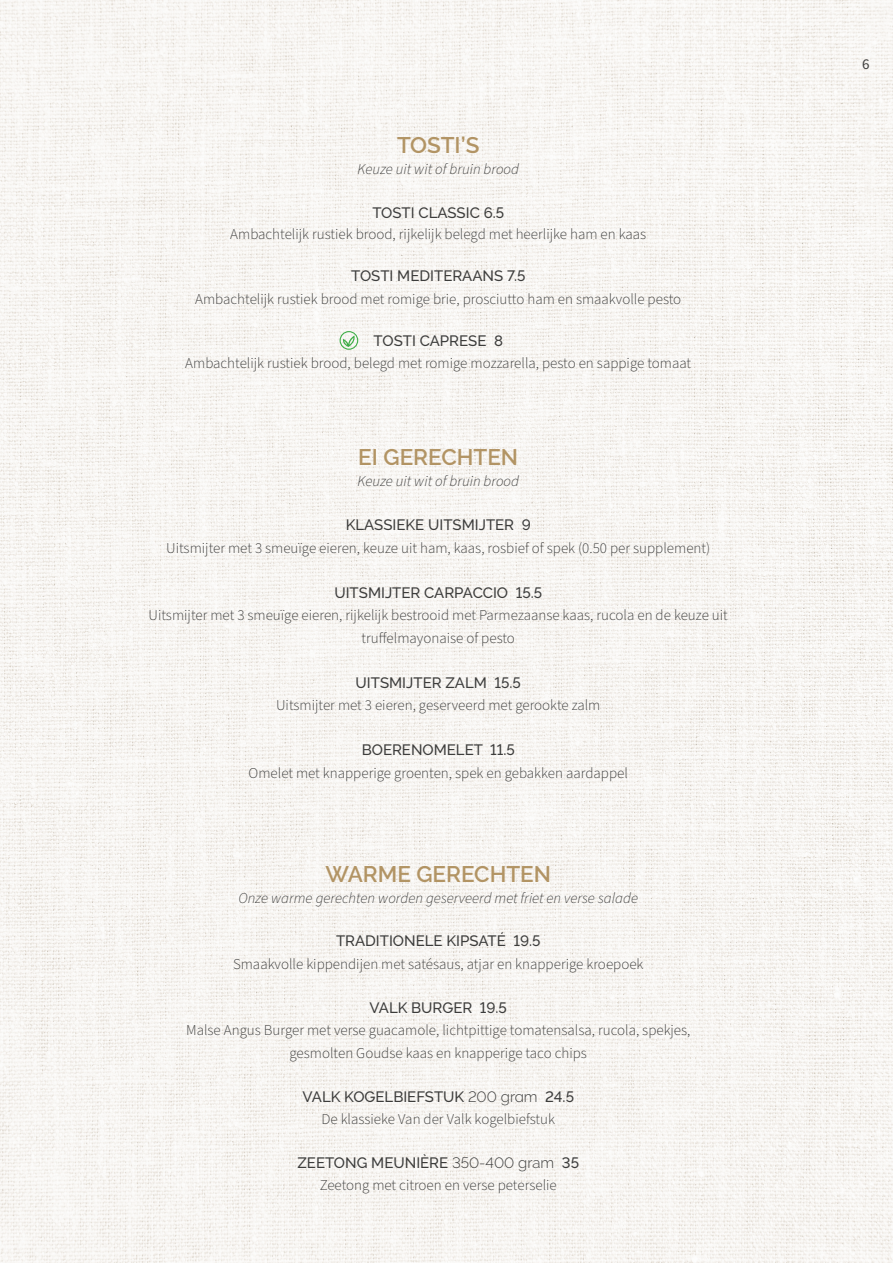
<style>
.page{position:relative;width:893px;height:1263px;background:#fff}
.page>*{position:absolute;margin:0;border:0;box-sizing:border-box;transform-origin:0 0}
.body{font:600 22.5px "Raleway";color:#b29464}
.body-2{font:300 15px "Source Sans Pro";color:#3d3d3c}
.body-3{font:500 15px "Raleway";color:#3d3d3c}
.t1{font:italic 300 15px "Source Sans Pro";color:#3d3d3c}
.t2{font:15px "Source Sans Pro";color:#3d3d3c}
.s1{font-weight:300}
</style>
<div class="page">
<img style="left:0;top:0;width:893px;height:1263px">
<svg style="left:340px;top:331px;width:18px;height:19px"></svg>
<p class="body" style="left:397px;top:132px;width:84px">TOSTI’S</p>
<p class="t1" style="left:357px;top:159px;width:163px">Keuze uit wit of bruin brood</p>
<p class="body-3" style="left:372px;top:204px;width:133px">TOSTI CLASSIC 6.5</p>
<p class="body-2" style="left:230px;top:224px;width:417px">Ambachtelijk rustiek brood, rijkelijk belegd met heerlijke ham en kaas</p>
<p class="body-3" style="left:351px;top:267px;width:176px">TOSTI MEDITERAANS 7.5</p>
<p class="body-2" style="left:195px;top:289px;width:487px">Ambachtelijk rustiek brood met romige brie, prosciutto ham en smaakvolle pesto</p>
<p class="body-3" style="left:374px;top:332px;width:131px">TOSTI CAPRESE 8</p>
<p class="body-2" style="left:185px;top:353px;width:507px">Ambachtelijk rustiek brood, belegd met romige mozzarella, pesto en sappige tomaat</p>
<p class="body" style="left:358px;top:444px;width:161px">EI GERECHTEN</p>
<p class="t1" style="left:357px;top:471px;width:163px">Keuze uit wit of bruin brood</p>
<p class="body-3" style="left:346px;top:516px;width:187px">KLASSIEKE UITSMIJTER 9</p>
<p class="body-2" style="left:166px;top:538px;width:546px">Uitsmijter met 3 smeuïge eieren, keuze uit ham, kaas, rosbief of spek (0.50 per supplement)</p>
<p class="body-3" style="left:334px;top:584px;width:209px">UITSMIJTER CARPACCIO 15.5</p>
<p class="body-2" style="left:149px;top:605px;width:581px">Uitsmijter met 3 smeuïge eieren, rijkelijk bestrooid met Parmezaanse kaas, rucola en de keuze uit</p>
<p class="body-2" style="left:362px;top:628px;width:155px">truffelmayonaise of pesto</p>
<p class="body-3" style="left:356px;top:674px;width:167px">UITSMIJTER ZALM 15.5</p>
<p class="body-2" style="left:276px;top:695px;width:326px">Uitsmijter met 3 eieren, geserveerd met gerookte zalm</p>
<p class="body-3" style="left:362px;top:741px;width:155px">BOERENOMELET 11.5</p>
<p class="body-2" style="left:249px;top:763px;width:381px">Omelet met knapperige groenten, spek en gebakken aardappel</p>
<p class="body" style="left:325px;top:861px;width:227px">WARME GERECHTEN</p>
<p class="t1" style="left:238px;top:888px;width:401px">Onze warme gerechten worden geserveerd met friet en verse salade</p>
<p class="body-3" style="left:336px;top:932px;width:206px">TRADITIONELE KIPSATÉ 19.5</p>
<p class="body-2" style="left:233px;top:954px;width:412px">Smaakvolle kippendijen met satésaus, atjar en knapperige kroepoek</p>
<p class="body-3" style="left:370px;top:999px;width:139px">VALK BURGER 19.5</p>
<p class="body-2" style="left:186px;top:1020px;width:506px">Malse Angus Burger met verse guacamole, lichtpittige tomatensalsa, rucola, spekjes,</p>
<p class="body-2" style="left:289px;top:1043px;width:299px">gesmolten Goudse kaas en knapperige taco chips</p>
<p class="body-3" style="left:302px;top:1088px;width:273px">VALK KOGELBIEFSTUK <span class="s1">200 gram</span> 24.5</p>
<p class="body-2" style="left:321px;top:1109px;width:235px">De klassieke Van der Valk kogelbiefstuk</p>
<p class="body-3" style="left:297px;top:1154px;width:283px">ZEETONG MEUNIÈRE <span class="s1">350-400 gram</span> 35</p>
<p class="body-2" style="left:320px;top:1175px;width:239px">Zeetong met citroen en verse peterselie</p>
<p class="t2" style="left:862px;top:54px;width:9px">6</p>
</div>
